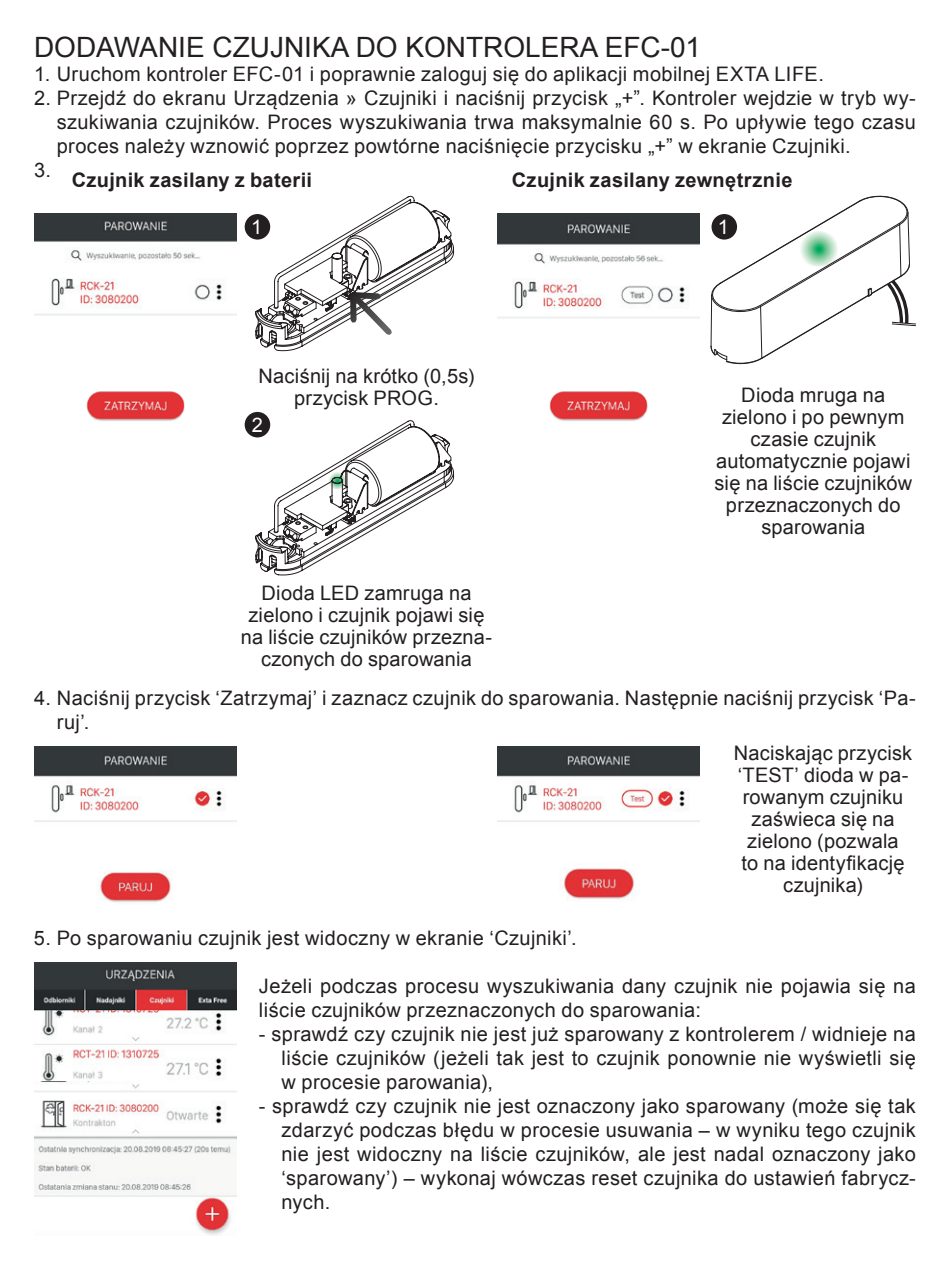
<style>
.page{position:relative;width:950px;height:1270px;background:#fff}
.page>*{position:absolute;margin:0;border:0;box-sizing:border-box;transform-origin:0 0}
.t1{font:28px "Arial";color:#231f20}
.t2{font:20px/22px "Arial";letter-spacing:.02em;color:#231f20;text-align:center}
.t3{font:700 20px "Arial";letter-spacing:.015em;color:#231f20}
.t4{font:20px "Arial";color:#fff}
</style>
<div class="page">
<img style="left:35px;top:213px;width:201px;height:103px">
<img style="left:86px;top:391px;width:99px;height:30px">
<img style="left:35px;top:747px;width:201px;height:75px">
<img style="left:99px;top:871px;width:73px;height:32px">
<img style="left:498px;top:213px;width:201px;height:105px">
<img style="left:549px;top:391px;width:99px;height:30px">
<img style="left:498px;top:747px;width:201px;height:75px">
<img style="left:564px;top:868px;width:70px;height:33px">
<div style="left:244px;top:213px;width:27px;height:28px;background:#231f20;border-radius:50%"></div>
<div style="left:243px;top:212px;width:29px;height:30px;border:2px solid #fff;border-radius:50%"></div>
<div style="left:709px;top:212px;width:30px;height:30px;border:2px solid #fff;border-radius:50%"></div>
<div style="left:244px;top:411px;width:27px;height:27px;background:#231f20;border-radius:50%"></div>
<div style="left:243px;top:410px;width:29px;height:29px;border:2px solid #fff;border-radius:50%"></div>
<img style="left:35px;top:962px;width:201px;height:120px">
<img style="left:35px;top:1082px;width:201px;height:154px">
<svg style="left:254px;top:420px;width:200px;height:156px"></svg>
<svg style="left:710px;top:195px;width:206px;height:170px"></svg>
<svg style="left:254px;top:195px;width:200px;height:157px"></svg>
<h1 class="t1" style="left:34px;top:29px;width:668px">DODAWANIE CZUJNIKA DO KONTROLERA EFC-01</h1>
<p class="t2" style="left:34px;top:64px;width:791px">1. Uruchom kontroler EFC-01 i poprawnie zaloguj się do aplikacji mobilnej EXTA LIFE.</p>
<p class="t2" style="left:34px;top:88px;width:883px">2. Przejdź do ekranu Urządzenia » Czujniki i naciśnij przycisk „+”. Kontroler wejdzie w tryb wy-</p>
<p class="t2" style="left:57px;top:112px;width:860px">szukiwania czujników. Proces wyszukiwania trwa maksymalnie 60 s. Po upływie tego czasu</p>
<p class="t2" style="left:57px;top:136px;width:795px">proces należy wznowić poprzez powtórne naciśnięcie przycisku „+” w ekranie Czujniki.</p>
<p class="t2" style="left:34px;top:160px;width:19px">3.</p>
<p class="t3" style="left:512px;top:167px;width:282px">Czujnik zasilany zewnętrznie</p>
<p class="t3" style="left:72px;top:167px;width:242px">Czujnik zasilany z baterii</p>
<p class="t4" style="left:251px;top:214px;width:13px">1</p>
<p class="t4" style="left:718px;top:214px;width:13px">1</p>
<p class="t2" style="left:258px;top:365px;width:217px">Naciśnij na krótko (0,5s) przycisk PROG.</p>
<p class="t4" style="left:252px;top:412px;width:13px">2</p>
<p class="t2" style="left:241px;top:582px;width:253px">Dioda LED zamruga na zielono i czujnik pojawi się na liście czujników przezna&shy;czonych do sparowania</p>
<p class="t2" style="left:714px;top:385px;width:199px">Dioda mruga na zielono i po pewnym czasie czujnik automatycznie pojawi się na liście czujników przeznaczonych do sparowania</p>
<p class="t2" style="left:57px;top:687px;width:860px;line-height:24px;text-align:left;text-indent:-23px">4. Naciśnij przycisk ‘Zatrzymaj’ i zaznacz czujnik do sparowania. Następnie naciśnij przycisk ‘Pa&shy;ruj’.</p>
<p class="t2" style="left:734px;top:742px;width:180px">Naciskając przycisk ‘TEST’ dioda w pa&shy;rowanym czujniku zaświeca się na zielono (pozwala<br>to na identyfikację czujnika)</p>
<p class="t2" style="left:34px;top:928px;width:544px">5. Po sparowaniu czujnik jest widoczny w ekranie ‘Czujniki’.</p>
<p class="t2" style="left:259px;top:975px;width:658px;line-height:24px;text-align:left">Jeżeli podczas procesu wyszukiwania dany czujnik nie pojawia się na liście czujników przeznaczonych do sparowania:</p>
<p class="t2" style="left:281px;top:1023px;width:636px;line-height:24px;text-align:justify;text-indent:-23px">- sprawdź czy czujnik nie jest już sparowany z kontrolerem / widnieje na liście czujników (jeżeli tak jest to czujnik ponownie nie wyświetli się w procesie parowania),</p>
<p class="t2" style="left:281px;top:1095px;width:636px;line-height:24px;text-align:justify;text-indent:-23px">- sprawdź czy czujnik nie jest oznaczony jako sparowany (może się tak zdarzyć podczas błędu w procesie usuwania – w wyniku tego czujnik nie jest widoczny na liście czujników, ale jest nadal oznaczony jako ‘sparowany’) – wykonaj wówczas reset czujnika do ustawień fabrycz&shy;nych.</p>
</div>
